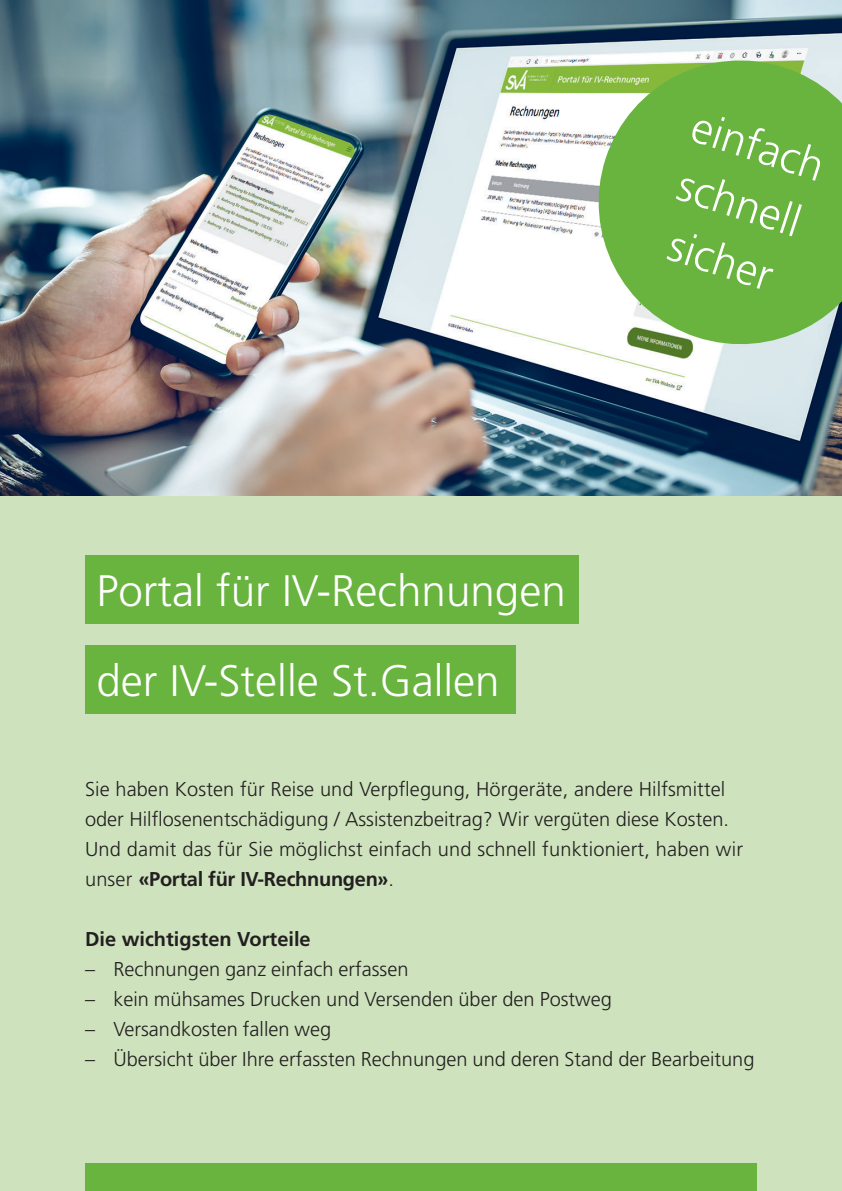
<style>
.page{position:relative;width:842px;height:1191px;background:#fff}
.page>*{position:absolute;margin:0;border:0;box-sizing:border-box;transform-origin:0 0}
.haupttitel{font:300 44px "Frutiger LT Std";color:#fff}
.bodytext{font:300 20px/30px "Frutiger LT Std";color:#231f20}
.bodytext-2{font:700 20px "Frutiger LT Std";color:#231f20}
.s1{font-weight:700}
</style>
<div class="page">
<div style="left:0;top:495px;width:842px;height:696px;background:#cee3bd"></div>
<img style="left:0;top:0;width:842px;height:495px">
<div style="left:85px;top:555px;width:493px;height:68px;background:#69b33f"></div>
<div style="left:85px;top:1163px;width:672px;height:28px;background:#69b33f"></div>
<svg style="left:581px;top:43px;width:261px;height:318px;background:#8ac16b"></svg>
<div style="left:85px;top:645px;width:430px;height:68px;background:#69b33f"></div>
<p class="haupttitel" style="left:700px;top:101px;width:138px;rotate:18deg">einfach</p>
<p class="haupttitel" style="left:686px;top:160px;width:129px;rotate:18deg">schnell</p>
<p class="haupttitel" style="left:677px;top:220px;width:109px;rotate:18deg">sicher</p>
<p class="haupttitel" style="left:96px;top:566px;width:471px">Portal für IV-Rechnungen</p>
<p class="haupttitel" style="left:96px;top:656px;width:405px">der IV-Stelle St.Gallen</p>
<p class="bodytext" style="left:85px;top:774px;width:659px">Sie haben Kosten für Reise und Verpflegung, Hörgeräte, andere Hilfsmittel oder Hilflosenentschädigung / Assistenzbeitrag? Wir vergüten diese Kosten.<br>Und damit das für Sie möglichst einfach und schnell funktioniert, haben wir unser <span class="s1">«Portal für IV-Rechnungen»</span>.</p>
<p class="bodytext-2" style="left:85px;top:927px;width:227px">Die wichtigsten Vorteile</p>
<p class="bodytext" style="left:85px;top:954px;width:325px">– Rechnungen ganz einfach erfassen</p>
<p class="bodytext" style="left:85px;top:984px;width:528px">– kein mühsames Drucken und Versenden über den Postweg</p>
<p class="bodytext" style="left:85px;top:1014px;width:248px">– Versandkosten fallen weg</p>
<p class="bodytext" style="left:85px;top:1044px;width:671px">– Übersicht über Ihre erfassten Rechnungen und deren Stand der Bearbeitung</p>
</div>
